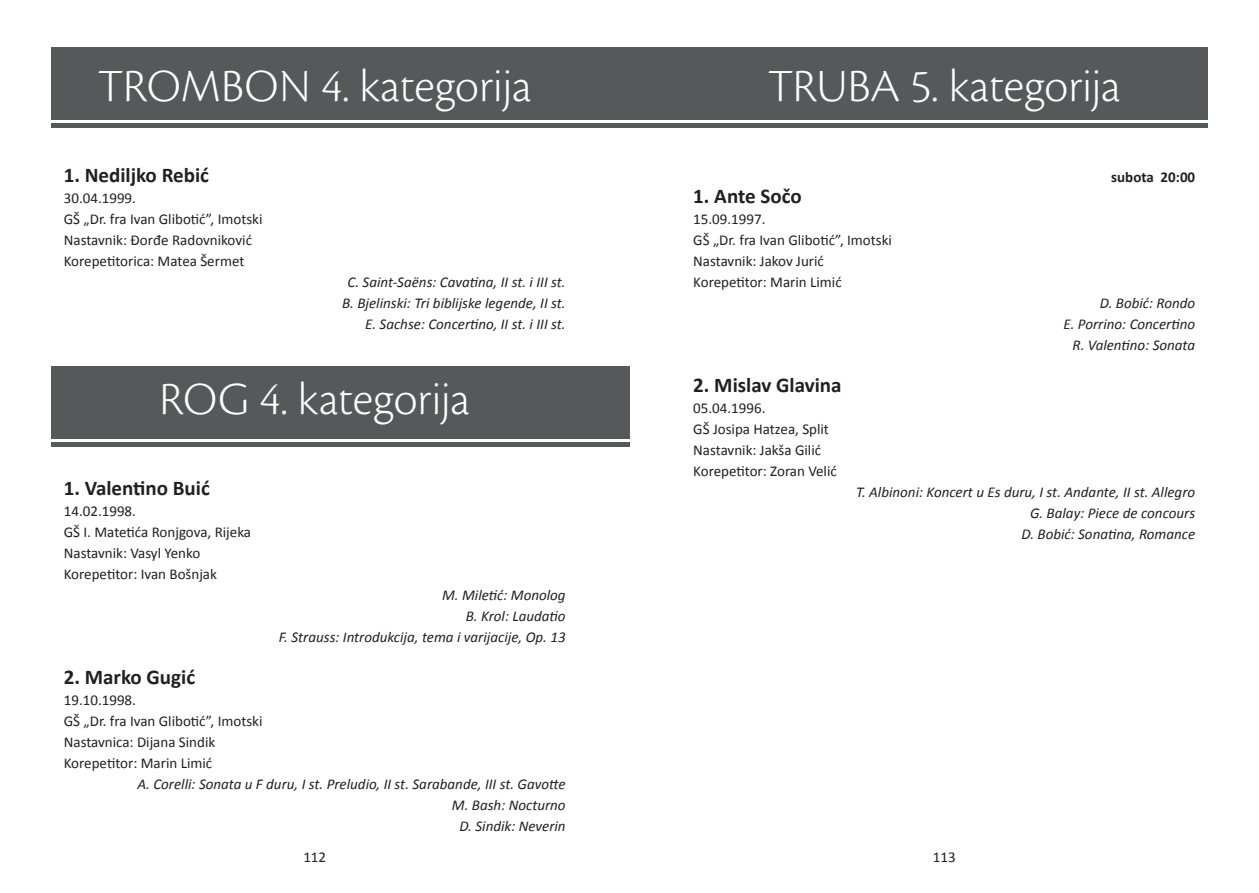
<style>
.page{position:relative;width:1259px;height:893px;background:#fff}
.page>*{position:absolute;margin:0;border:0;box-sizing:border-box;transform-origin:0 0}
.t1{font:300 48px "Cronos Pro";color:#fff}
.t2{font:700 21px "Calibri";color:#231f20}
.t3{font:15px/21px "Calibri";color:#231f20}
.t4{font:italic 15px/21px "Calibri";color:#231f20;text-align:right}
.t5{font:700 15px "Calibri";color:#231f20}
</style>
<div class="page">
<div style="left:51px;top:47px;width:578px;height:73px;background:#57585a"></div>
<div style="left:51px;top:123px;width:578px;height:5px;background:#57585a"></div>
<div style="left:51px;top:366px;width:578px;height:73px;background:#57585a"></div>
<div style="left:51px;top:441px;width:578px;height:5px;background:#57585a"></div>
<div style="left:629px;top:47px;width:579px;height:73px;background:#57585a"></div>
<div style="left:629px;top:123px;width:579px;height:5px;background:#57585a"></div>
<h1 class="t1" style="left:98px;top:59px;width:435px">TROMBON 4. kategorija</h1>
<h2 class="t2" style="left:64px;top:161px;width:147px">1. Nediljko Rebić</h2>
<p class="t3" style="left:64px;top:187px;width:200px">30.04.1999.<br>GŠ „Dr. fra Ivan Glibotić”, Imotski<br>Nastavnik: Đorđe Radovniković<br>Korepetitorica: M atea Šermet</p>
<p class="t4" style="left:342px;top:271px;width:225px">C. Saint-Saëns: Cavatina, II st. i III st.<br>B. Bjelinski: Tri biblijske legende, II st.<br>E. Sachse: Concertino, II st. i III st.</p>
<h1 class="t1" style="left:159px;top:372px;width:312px">ROG 4. kategorija</h1>
<h2 class="t2" style="left:64px;top:474px;width:148px">1. Valentino Buić</h2>
<p class="t3" style="left:64px;top:500px;width:189px">14.02.1998.<br>GŠ I. M atetića Ronjgova, Rijeka<br>Nastavnik: Vasyl Yenko<br>Korepetitor: Ivan Bošnjak</p>
<p class="t4" style="left:279px;top:583px;width:288px">M. Miletić: Monolog<br>B. Krol: Laudatio<br>F. Strauss: Introdukcija, tema i varijacije, Op. 13</p>
<h2 class="t2" style="left:64px;top:663px;width:133px">2. Marko Gugić</h2>
<p class="t3" style="left:64px;top:689px;width:200px">19.10.1998.<br>GŠ „Dr. fra Ivan Glibotić”, Imotski<br>Nastavnica: Dijana Sindik<br>Korepetitor: Marin Limić</p>
<p class="t4" style="left:137px;top:772px;width:430px">A. Corelli: Sonata u F duru, I st. Preludio, II st. Sarabande, III st. Gavotte<br>M. Bash: Nocturno<br>D. Sindik: Neverin</p>
<h1 class="t1" style="left:767px;top:59px;width:354px">TRUBA 5. kategorija</h1>
<h2 class="t2" style="left:693px;top:182px;width:110px">1. Ante Sočo</h2>
<p class="t3" style="left:693px;top:208px;width:200px">15.09.1997.<br>GŠ „Dr. fra Ivan Glibotić”, Imotski<br>Nastavnik: Jakov Jurić<br>Korepetitor: Marin Limić</p>
<h2 class="t2" style="left:693px;top:371px;width:150px">2. Mislav Glavina</h2>
<p class="t3" style="left:693px;top:397px;width:145px">05.04.1996.<br>GŠ Josipa Hatzea, Split<br>Nastavnik: Jakša Gilić<br>Korepetitor: Zoran Velić</p>
<p class="t5" style="left:1111px;top:167px;width:85px">subota 20:00</p>
<p class="t4" style="left:1063px;top:292px;width:133px">D. Bobić: Rondo<br>E. Porrino: Concertino<br>R. Valentino: Sonata</p>
<p class="t4" style="left:856px;top:481px;width:340px">T. Albinoni: Koncert u Es duru, I st. Andante, II st. Allegro<br>G. Balay: Piece de concours<br>D. Bobić: Sonatina, Romance</p>
<p class="t3" style="left:303px;top:846px;width:24px">112</p>
<p class="t3" style="left:933px;top:846px;width:24px">113</p>
</div>
